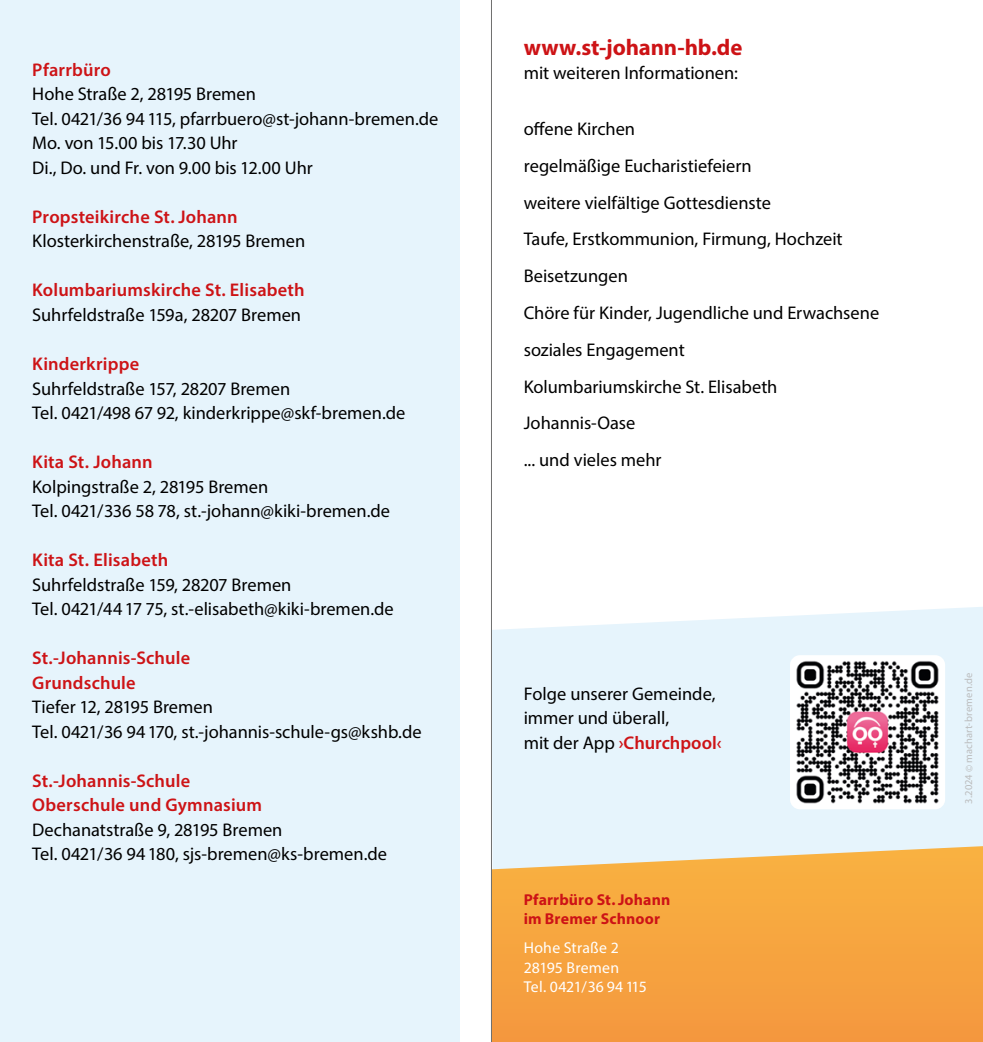
<style>
.page{position:relative;width:983px;height:1042px;background:#fff}
.page>*{position:absolute;margin:0;border:0;box-sizing:border-box;transform-origin:0 0}
.t1{font:700 22.75px "Myriad Pro";letter-spacing:-.005em;color:#cd1316}
.t2{font:18.38px/24.5px "Myriad Pro";color:#000}
.t3{font:600 18.38px/24.5px "Myriad Pro";letter-spacing:.01em;color:#cd1316}
.t4{font:15.75px/19.2px "Myriad Pro";letter-spacing:.01em;color:#fff}
.t5{font:700 15.75px/19.2px "Myriad Pro";letter-spacing:.01em;color:#cd1316}
.t6{font:10.5px "Myriad Pro";letter-spacing:.015em;color:#bbbcbd}
.s1{font-weight:600;color:#cd1316}
</style>
<div class="page">
<div style="left:492px;top:607px;width:490px;height:239px;background:#e6f4fc"></div>
<svg style="left:492px;top:846px;width:490px;height:196px;background:#f5a94a"></svg>
<div style="left:789px;top:655px;width:155px;height:154px;background:#fff;border-radius:10px"></div>
<img style="left:796px;top:661px;width:143px;height:143px">
<div style="left:0;top:0;width:459px;height:1042px;background:#e6f4fc"></div>
<hr style="left:491px;top:0;width:1px;height:1042px;background:#6f6f6e">
<p class="t3" style="left:32px;top:57px;width:80px">Pfarrbüro</p>
<p class="t2" style="left:32px;top:82px;width:407px">Hohe Straße 2, 28195 Bremen<br>Tel. 0421/36 94 115, pfarrbuero@st-johann-bremen.de Mo. von 15.00 bis 17.30 Uhr<br>Di., Do. und Fr. von 9.00 bis 12.00 Uhr</p>
<p class="t3" style="left:32px;top:204px;width:207px">Propsteikirche St. Johann</p>
<p class="t2" style="left:32px;top:229px;width:274px">Klosterkirchenstraße, 28195 Bremen</p>
<p class="t3" style="left:32px;top:278px;width:274px">Kolumbariumskirche St. Elisabeth</p>
<p class="t2" style="left:32px;top:302px;width:270px">Suhrfeldstraße 159a, 28207 Bremen</p>
<p class="t3" style="left:32px;top:351px;width:108px">Kinderkrippe</p>
<p class="t2" style="left:32px;top:376px;width:374px">Suhrfeldstraße 157, 28207 Bremen<br>Tel. 0421/498 67 92, kinderkrippe@skf-bremen.de</p>
<p class="t3" style="left:32px;top:449px;width:122px">Kita St. Johann</p>
<p class="t2" style="left:32px;top:474px;width:359px">Kolpingstraße 2, 28195 Bremen<br>Tel. 0421/336 58 78, st.-johann@kiki-bremen.de</p>
<p class="t3" style="left:32px;top:547px;width:137px">Kita St. Elisabeth</p>
<p class="t2" style="left:32px;top:572px;width:363px">Suhrfeldstraße 159, 28207 Bremen<br>Tel. 0421/44 17 75, st.-elisabeth@kiki-bremen.de</p>
<p class="t3" style="left:32px;top:645px;width:159px">St.-Johannis-Schule<br>Grundschule</p>
<p class="t2" style="left:32px;top:694px;width:391px">Tiefer 12, 28195 Bremen<br>Tel. 0421/36 94 170, st.-johannis-schule-gs@kshb.de</p>
<p class="t3" style="left:32px;top:768px;width:231px">St.-Johannis-Schule<br>Oberschule und Gymnasium</p>
<p class="t2" style="left:32px;top:817px;width:356px">Dechanatstraße 9, 28195 Bremen<br>Tel. 0421/36 94 180, sjs-bremen@ks-bremen.de</p>
<p class="t1" style="left:523px;top:32px;width:220px">www.st-johann-hb.de</p>
<p class="t2" style="left:523px;top:60px;width:216px">mit weiteren Informationen:</p>
<p class="t2" style="left:523px;top:110px;width:357px;line-height:36.8px">offene Kirchen<br>regelmäßige Eucharistiefeiern<br>weitere vielfältige Gottesdienste<br>Taufe, Erstkommunion, Firmung, Hochzeit<br>Beisetzungen<br>Chöre für Kinder, Jugendliche und Erwachsene soziales Engagement<br>Kolumbariumskirche St. Elisabeth<br>Johannis-Oase<br>... und vieles mehr</p>
<p class="t2" style="left:523px;top:681px;width:199px">Folge unserer Gemeinde, immer und überall,<br>mit der App <span class="s1">›Churchpool‹</span></p>
<p class="t5" style="left:523px;top:890px;width:148px">Pfarrbüro St. Johann im Bremer Schnoor</p>
<p class="t4" style="left:523px;top:938px;width:125px">Hohe Straße 2<br>28195 Bremen<br>Tel. 0421/36 94 115</p>
<p class="t6" style="left:961px;top:804px;width:133px;rotate:-90deg">3.2024 © machart-bremen.de</p>
</div>
